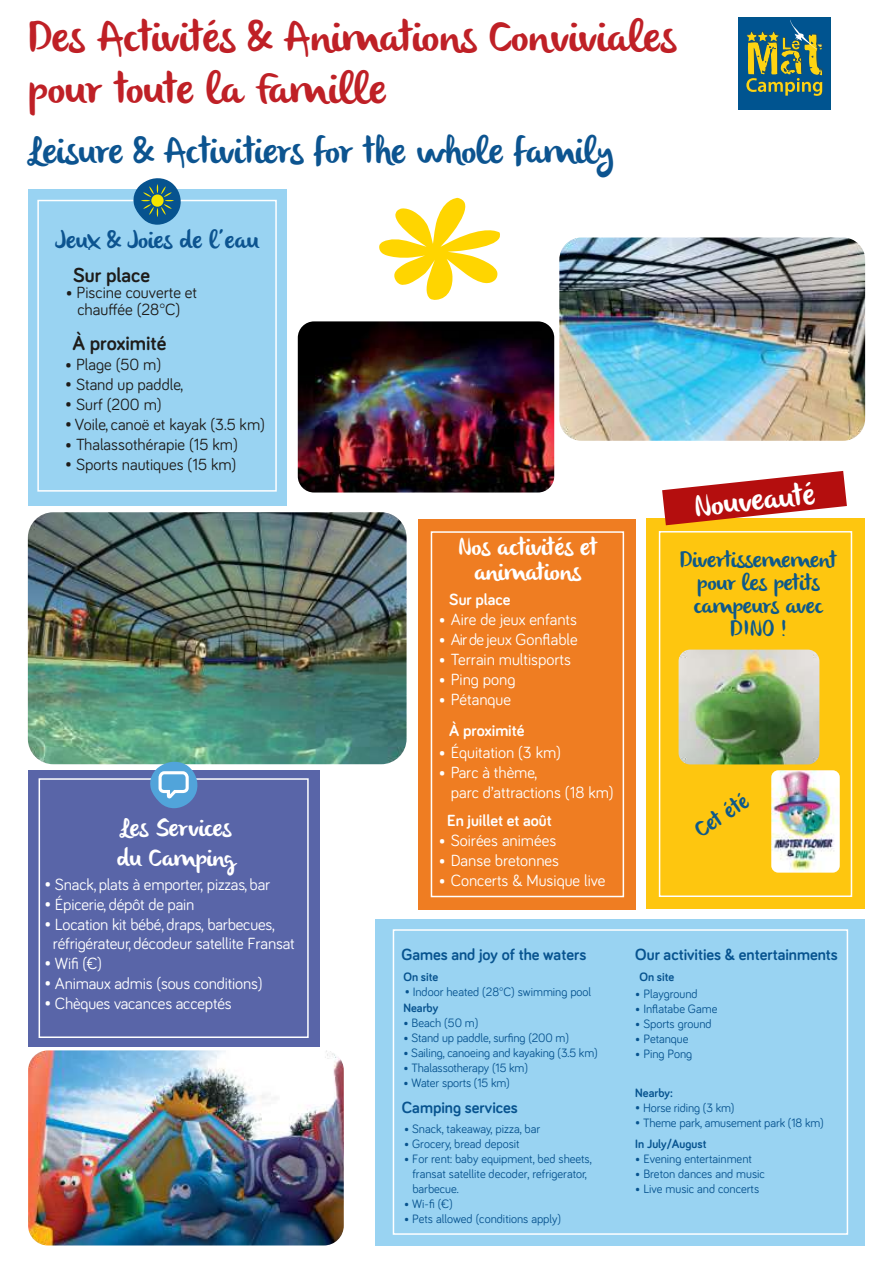
<style>
.page{position:relative;width:893px;height:1263px;background:#fff}
.page>*{position:absolute;margin:0;border:0;box-sizing:border-box;transform-origin:0 0}
.t1{font:43.8px/52.5px "olivier";color:#bf2026}
.t2{font:37.5px "olivier";color:#0c5490}
.t3{font:31.2px "olivier";color:#fff}
.t4{font:25.05px/25px "olivier";color:#fff;text-align:center}
.t5{font:25.05px "olivier";color:#0c5490}
.t6{font:22.95px/23px "olivier";color:#0e5989;text-align:center}
.t7{font:700 20.85px "Bariol";color:#1e1c1a}
.t8{font:16.65px/20px "Bariol";letter-spacing:-.01em;color:#fff}
.t9{font:16.65px/16.6px "Bariol";color:#1e1c1a;text-align:center}
.t10{font:700 16.65px "Bariol";color:#07538f}
.t11{font:700 16.65px "Bariol";color:#fff}
.t12{font:12.45px/15px "Bariol";color:#07538f}
.t13{font:700 12.45px "Bariol";color:#07538f}
</style>
<div class="page">
<img style="left:28px;top:1050px;width:316px;height:195px;border-radius:20px">
<div style="left:418px;top:519px;width:217px;height:391px;background:#ef7d22"></div>
<div style="left:431px;top:531px;width:193px;height:366px;border:2px solid #fff"></div>
<div style="left:647px;top:518px;width:218px;height:390px;background:#fec60f"></div>
<div style="left:659px;top:531px;width:193px;height:366px;border:2px solid #fff"></div>
<svg style="left:662px;top:471px;width:185px;height:54px"></svg>
<img style="left:28px;top:512px;width:379px;height:252px;border-radius:25px">
<img style="left:298px;top:321px;width:256px;height:171px;border-radius:16px">
<img style="left:559px;top:238px;width:306px;height:203px;border-radius:22px">
<svg style="left:379px;top:198px;width:121px;height:102px"></svg>
<div style="left:28px;top:189px;width:259px;height:317px;background:#99d3f2"></div>
<div style="left:37px;top:200px;width:240px;height:292px;border:2px solid #fff"></div>
<div style="left:28px;top:770px;width:291px;height:276px;background:#5965a8"></div>
<div style="left:39px;top:778px;width:270px;height:260px;border:2px solid #fff"></div>
<svg style="left:148px;top:760px;width:51px;height:48px"></svg>
<div style="left:376px;top:918px;width:489px;height:327px;background:#99d3f2"></div>
<div style="left:393px;top:929px;width:455px;height:306px;border:2px solid #fff"></div>
<svg style="left:131px;top:178px;width:52px;height:47px"></svg>
<div style="left:738px;top:17px;width:93px;height:93px;background:#00558a"></div>
<div style="left:738px;top:18px;width:92px;height:91px;background:#005490"></div>
<svg style="left:746px;top:20px;width:77px;height:76px"></svg>
<img style="left:771px;top:770px;width:69px;height:103px;border-radius:7px">
<img style="left:679px;top:650px;width:140px;height:114px;border-radius:12px">
<h1 class="t1" style="left:28px;top:14px;width:650px">Des Activités &amp; Animations Conviviales pour toute la Famille</h1>
<h2 class="t2" style="left:28px;top:135px;width:588px">Leisure &amp; Activitiers for the whole family</h2>
<h3 class="t5" style="left:55px;top:229px;width:206px">Jeux &amp; Joies de l’eau</h3>
<h3 class="t7" style="left:73px;top:265px;width:78px">Sur place</h3>
<h3 class="t9" style="left:66px;top:285px;width:133px">• Piscine couverte et chauffée (28°C)</h3>
<h3 class="t7" style="left:72px;top:333px;width:95px">À proximité</h3>
<h3 class="t9" style="left:65px;top:357px;width:97px">• Plage (50 m)</h3>
<h3 class="t9" style="left:65px;top:377px;width:119px">• Stand up paddle,</h3>
<h3 class="t9" style="left:65px;top:397px;width:98px">• Surf (200 m)</h3>
<h3 class="t9" style="left:65px;top:417px;width:201px">• Voile, canoë et kayak (3.5 km)</h3>
<h3 class="t9" style="left:65px;top:436px;width:174px">• Thalassothérapie (15 km)</h3>
<h3 class="t9" style="left:65px;top:456px;width:173px">• Sports nautiques (15 km)</h3>
<h3 class="t4" style="left:117px;top:814px;width:119px;line-height:30px;text-align:left">Les Services du Camping</h3>
<h3 class="t8" style="left:45px;top:875px;width:227px">• Snack, plats à emporter, pizzas, bar</h3>
<h3 class="t8" style="left:45px;top:895px;width:151px">• Épicerie, dépôt de pain</h3>
<h3 class="t8" style="left:53px;top:915px;width:243px;text-indent:-8px">• Location kit bébé, draps, barbecues, réfrigérateur, décodeur satellite Fransat</h3>
<h3 class="t8" style="left:45px;top:955px;width:59px">• Wifi (€)</h3>
<h3 class="t8" style="left:45px;top:975px;width:220px">• Animaux admis (sous conditions)</h3>
<h3 class="t8" style="left:45px;top:995px;width:189px">• Chèques vacances acceptés</h3>
<h3 class="t4" style="left:459px;top:536px;width:140px">Nos activités et animations</h3>
<h3 class="t11" style="left:449px;top:592px;width:63px">Sur place</h3>
<h3 class="t8" style="left:439px;top:611px;width:140px">• Aire de jeux enfants</h3>
<h3 class="t8" style="left:439px;top:631px;width:140px">• Air de jeux Gonflable</h3>
<h3 class="t8" style="left:439px;top:651px;width:134px">• Terrain multisports</h3>
<h3 class="t8" style="left:439px;top:671px;width:78px">• Ping pong</h3>
<h3 class="t8" style="left:439px;top:691px;width:74px">• Pétanque</h3>
<h3 class="t11" style="left:449px;top:723px;width:77px">À proximité</h3>
<h3 class="t8" style="left:439px;top:743px;width:124px">• Équitation (3 km)</h3>
<h3 class="t8" style="left:451px;top:763px;width:164px;text-indent:-12px">• Parc à thème,<br>parc d’attractions (18 km)</h3>
<h3 class="t11" style="left:447px;top:813px;width:106px">En juillet et août</h3>
<h3 class="t8" style="left:439px;top:831px;width:119px">• Soirées animées</h3>
<h3 class="t8" style="left:439px;top:851px;width:122px">• Danse bretonnes</h3>
<h3 class="t8" style="left:439px;top:871px;width:168px">• Concerts &amp; Musique live</h3>
<h3 class="t3" style="left:693px;top:493px;width:122px;rotate:-6deg">Nouveauté</h3>
<h3 class="t6" style="left:680px;top:550px;width:159px">Divertissemement pour les petits campeurs avec<br>DINO !</h3>
<h3 class="t6" style="left:692px;top:823px;width:61px;rotate:-33deg">Cet été</h3>
<h3 class="t10" style="left:401px;top:947px;width:186px">Games and joy of the waters</h3>
<p class="t13" style="left:403px;top:971px;width:36px">On site</p>
<p class="t12" style="left:405px;top:984px;width:188px">• Indoor heated (28°C) swimming pool</p>
<p class="t13" style="left:403px;top:1002px;width:36px">Nearby</p>
<p class="t12" style="left:403px;top:1016px;width:76px">• Beach (50 m)</p>
<p class="t12" style="left:403px;top:1031px;width:167px">• Stand up paddle, surfing (200 m)</p>
<p class="t12" style="left:403px;top:1046px;width:196px">• Sailing, canoeing and kayaking (3.5 km)</p>
<p class="t12" style="left:403px;top:1061px;width:126px">• Thalassotherapy (15 km)</p>
<p class="t12" style="left:403px;top:1076px;width:108px">• Water sports (15 km)</p>
<h3 class="t10" style="left:402px;top:1100px;width:117px">Camping services</h3>
<p class="t12" style="left:404px;top:1122px;width:138px">• Snack, takeaway, pizza, bar</p>
<p class="t12" style="left:404px;top:1137px;width:117px">• Grocery, bread deposit</p>
<p class="t12" style="left:412px;top:1152px;width:181px;text-indent:-8px">• For rent: baby equipment, bed sheets, fransat satellite decoder, refrigerator, barbecue.</p>
<p class="t12" style="left:404px;top:1197px;width:50px">• Wi-fi (€)</p>
<p class="t12" style="left:404px;top:1212px;width:159px">• Pets allowed (conditions apply)</p>
<h3 class="t10" style="left:635px;top:947px;width:204px">Our activities &amp; entertainments</h3>
<p class="t13" style="left:639px;top:971px;width:36px">On site</p>
<p class="t12" style="left:635px;top:986px;width:64px">• Playground</p>
<p class="t12" style="left:635px;top:1001px;width:84px">• Inflatabe Game</p>
<p class="t12" style="left:635px;top:1016px;width:78px">• Sports ground</p>
<p class="t12" style="left:635px;top:1031px;width:55px">• Petanque</p>
<p class="t12" style="left:635px;top:1046px;width:59px">• Ping Pong</p>
<p class="t13" style="left:635px;top:1087px;width:39px">Nearby:</p>
<p class="t12" style="left:635px;top:1101px;width:101px">• Horse riding (3 km)</p>
<p class="t12" style="left:635px;top:1116px;width:190px">• Theme park, amusement park (18 km)</p>
<p class="t13" style="left:635px;top:1138px;width:73px">In July/August</p>
<p class="t12" style="left:635px;top:1152px;width:118px">• Evening entertainment</p>
<p class="t12" style="left:635px;top:1167px;width:131px">• Breton dances and music</p>
<p class="t12" style="left:635px;top:1182px;width:125px">• Live music and concerts</p>
</div>
